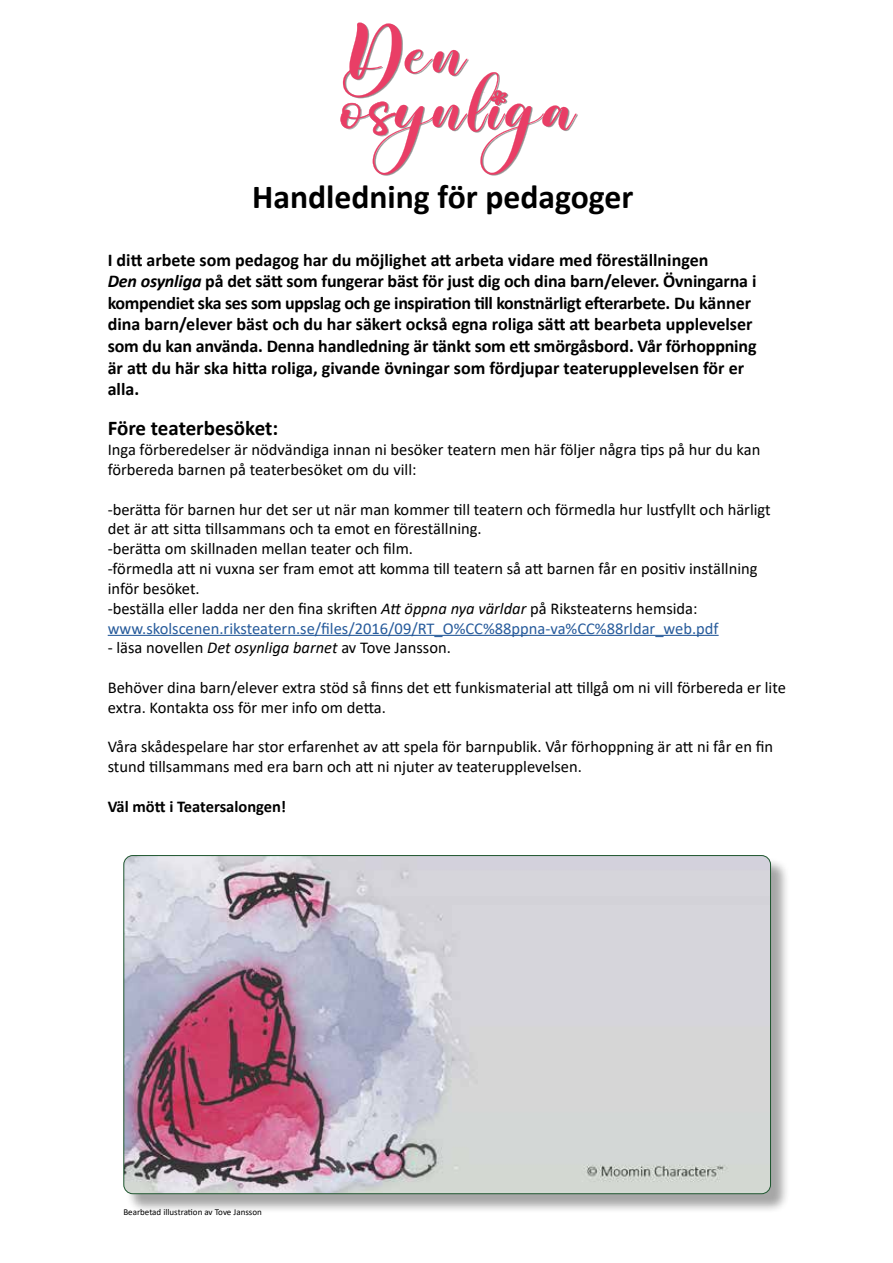
<style>
.page{position:relative;width:893px;height:1263px;background:#fff}
.page>*{position:absolute;margin:0;border:0;box-sizing:border-box;transform-origin:0 0}
.t1{font:700 33.75px "Calibri";color:#000}
.t2{font:700 21px "Calibri";color:#000}
.t3{font:700 18px/21.6px "Calibri";letter-spacing:-.01em;color:#000}
.t4{font:16.5px/19.8px "Calibri";color:#000}
.t5{font:700 16.5px "Calibri";color:#000}
.t6{font:9px "Calibri";color:#000}
.s1{font-style:italic}
.s2{color:#275b9b}
</style>
<div class="page">
<div style="left:126px;top:857px;width:664px;height:356px;background:#000;opacity:.35"></div>
<img style="left:125px;top:857px;width:645px;height:337px">
<hr style="left:108px;top:635px;width:611px;height:1px;background:#275b9b">
<svg style="left:340px;top:23px;width:238px;height:153px"></svg>
<h1 class="t1" style="left:252px;top:173px;width:383px">Handledning för pedagoger</h1>
<p class="t3" style="left:108px;top:249px;width:650px">I ditt arbete som pedagog har du möjlighet att arbeta vidare med föreställningen<br><span class="s1">Den osynliga</span> på det sätt som fungerar bäst för just dig och dina barn/elever. Övningarna i kompendiet ska ses som uppslag och ge inspiration till konstnärligt efterarbete. Du känner dina barn/elever bäst och du har säkert också egna roliga sätt att bearbeta upplevelser som du kan använda. Denna handledning är tänkt som ett smörgåsbord. Vår förhoppning är att du här ska hitta roliga, givande övningar som fördjupar teaterupplevelsen för er alla.</p>
<p class="t2" style="left:108px;top:414px;width:172px">Före teaterbesöket:</p>
<p class="t4" style="left:108px;top:439px;width:654px">Inga förberedelser är nödvändiga innan ni besöker teatern men här följer några tips på hur du kan förbereda barnen på teaterbesöket om du vill:</p>
<p class="t4" style="left:108px;top:499px;width:664px">-berätta för barnen hur det ser ut när man kommer till teatern och förmedla hur lustfyllt och härligt det är att sitta tillsammans och ta emot en föreställning.<br>-berätta om skillnaden mellan teater och film.<br>-förmedla att ni vuxna ser fram emot att komma till teatern så att barnen får en positiv inställning inför besöket.<br>-beställa eller ladda ner den fina skriften <span class="s1">Att öppna nya världar</span> på Riksteaterns hemsida: <span class="s2">www.skolscenen.riksteatern.se/files/2016/09/RT_O%CC%88ppna-va%CC%88rldar_web.pdf</span></p>
<p class="t4" style="left:108px;top:637px;width:345px">- läsa novellen <span class="s1">Det osynliga barnet</span> av Tove Jansson.</p>
<p class="t4" style="left:108px;top:677px;width:680px">Behöver dina barn/elever extra stöd så finns det ett funkismaterial att tillgå om ni vill förbereda er lite extra. Kontakta oss för mer info om detta.</p>
<p class="t4" style="left:108px;top:736px;width:667px">Våra skådespelare har stor erfarenhet av att spela för barnpublik. Vår förhoppning är att ni får en fin stund tillsammans med era barn och att ni njuter av teaterupplevelsen.</p>
<p class="t5" style="left:108px;top:794px;width:180px">Väl mött i Teatersalongen!</p>
<p class="t6" style="left:123px;top:1206px;width:140px">Bearbetad illustration av Tove Jansson</p>
</div>
